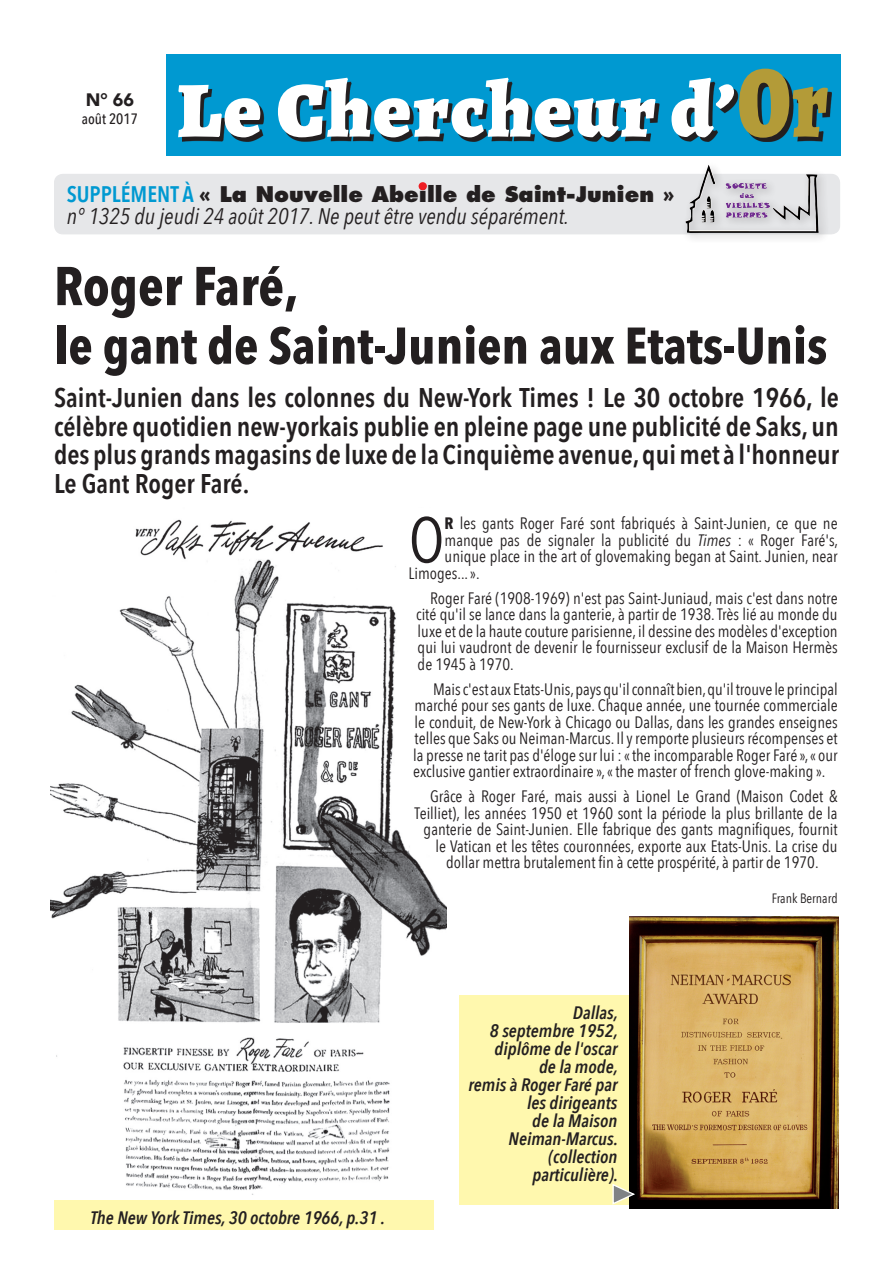
<style>
.page{position:relative;width:893px;height:1263px;background:#fff}
.page>*{position:absolute;margin:0;border:0;box-sizing:border-box;transform-origin:0 0}
.t1{font:900 79.2px "Alegreya";letter-spacing:.02em;color:#fff}
.t2{font:63.15px "Avenir Next Condensed";color:#231f20}
.t3{font:700 54px "Avenir Next Condensed";color:#231f20}
.t4{font:700 51px "Avenir Next Condensed";color:#231f20}
.t5{font:600 27px/28.5px "Avenir Next Condensed";color:#231f20;text-align:justify}
.t6{font:italic 22.5px "Avenir Next Condensed";color:#231f20}
.t7{font:800 21px "Futura";color:#231f20}
.t8{font:italic 600 18px/18px "Avenir Next Condensed";color:#231f20;text-align:right}
.t9{font:900 18px "Avenir";color:#231f20}
.t10{font:16.5px/16.5px "Avenir Next Condensed";color:#231f20;text-align:justify}
.t11{font:500 15px "Avenir Next Condensed";color:#231f20}
.t12{font:13.5px "Avenir Next Condensed";color:#231f20}
.s1{font-size:102.9px;color:#b39b38}
.s2{font-family:"Avenir Next Condensed";font-weight:600;font-size:22.5px;color:#0099d1}
.s3{font-weight:700}
.s4{font-style:italic}
</style>
<div class="page">
<div style="left:166px;top:54px;width:674px;height:102px;background:#0099d1"></div>
<svg style="left:182px;top:73px;width:650px;height:69px"></svg>
<div style="left:55px;top:174px;width:785px;height:60px;background:#e6e7e9;border-radius:9px"></div>
<div style="left:54px;top:174px;width:786px;height:60px;border:1px solid #e6e7e9;border-radius:9px"></div>
<div style="left:681px;top:160px;width:149px;height:84px;background:#231f20;opacity:.3"></div>
<img style="left:685px;top:165px;width:134px;height:68px">
<div style="left:419px;top:182px;width:8px;height:8px;background:#ee1d23;border-radius:50%"></div>
<img style="left:51px;top:519px;width:396px;height:676px">
<div style="left:54px;top:1200px;width:380px;height:30px;background:#fff8ae"></div>
<div style="left:459px;top:995px;width:171px;height:210px;background:#fff8ae"></div>
<img style="left:629px;top:917px;width:210px;height:292px">
<svg style="left:612px;top:1182px;width:23px;height:24px"></svg>
<p class="t9" style="left:86px;top:84px;width:50px">N° 66</p>
<p class="t11" style="left:82px;top:110px;width:58px">août 2017</p>
<h1 class="t1" style="left:177px;top:56px;width:652px">Le Chercheur d’<span class="s1">Or</span></h1>
<p class="t7" style="left:67px;top:181px;width:610px"><span class="s2">SUPPLÉMENT À</span> « La Nouvelle Abeille de Saint-Junien »</p>
<h3 class="t6" style="left:67px;top:203px;width:504px">n° 1325 du jeudi 24 août 2017. Ne peut être vendu séparément.</h3>
<p class="t3" style="left:54px;top:253px;width:246px">Roger Faré,</p>
<p class="t4" style="left:54px;top:314px;width:775px">le gant de Saint-Junien aux Etats-Unis</p>
<p class="t5" style="left:54px;top:383px;width:786px">Saint-Junien dans les colonnes du New-York Times ! Le 30 octobre 1966, le célèbre quotidien new-yorkais publie en pleine page une publicité de Saks, un des plus grands magasins de luxe de la Cinquième avenue, qui met à l'honneur Le Gant Roger Faré.</p>
<p class="t2" style="left:409px;top:486px;width:37px">O</p>
<p class="t10" style="left:445px;top:514px;width:395px"><span class="s3">R</span> les gants Roger Faré sont fabriqués à Saint-Junien, ce que ne</p>
<p class="t10" style="left:445px;top:531px;width:395px">manque pas de signaler la publicité du <span class="s4">Times</span> : « Roger Faré's,</p>
<p class="t10" style="left:445px;top:547px;width:395px">unique place in the art of glovemaking began at Saint. Junien, near</p>
<p class="t10" style="left:409px;top:564px;width:72px">Limoges... ».</p>
<p class="t10" style="left:416px;top:589px;width:423px;text-indent:14px">Roger Faré (1908-1969) n'est pas Saint-Juniaud, mais c'est dans notre cité qu'il se lance dans la ganterie, à partir de 1938. Très lié au monde du luxe et de la haute couture parisienne, il dessine des modèles d'exception qui lui vaudront de devenir le fournisseur exclusif de la Maison Hermès de 1945 à 1970.</p>
<p class="t10" style="left:413px;top:680px;width:426px;text-indent:20px">Mais c'est aux Etats-Unis, pays qu'il connaît bien, qu'il trouve le principal marché pour ses gants de luxe. Chaque année, une tournée commerciale le conduit, de New-York à Chicago ou Dallas, dans les grandes enseignes telles que Saks ou Neiman-Marcus. Il y remporte plusieurs récompenses et la presse ne tarit pas d'éloge sur lui : « the incomparable Roger Faré », « our exclusive gantier extraordinaire », « the master of french glove-making ».</p>
<p class="t10" style="left:430px;top:787px;width:409px">Grâce à Roger Faré, mais aussi à Lionel Le Grand (Maison Codet &amp;</p>
<p class="t10" style="left:415px;top:804px;width:424px">Teilliet), les années 1950 et 1960 sont la période la plus brillante de la</p>
<p class="t10" style="left:424px;top:820px;width:415px">ganterie de Saint-Junien. Elle fabrique des gants magnifiques, fournit</p>
<p class="t10" style="left:436px;top:837px;width:404px">le Vatican et les têtes couronnées, exporte aux Etats-Unis. La crise du</p>
<p class="t10" style="left:446px;top:853px;width:374px">dollar mettra brutalement fin à cette prospérité, à partir de 1970.</p>
<p class="t12" style="left:772px;top:887px;width:68px">Frank Bernard</p>
<p class="t8" style="left:90px;top:1209px;width:296px">The New York Times, 30 octobre 1966, p.31 .</p>
<p class="t8" style="left:469px;top:1003px;width:151px">Dallas,<br>8 septembre 1952, diplôme de l'oscar<br>de la mode,<br>remis à Roger Faré par les dirigeants<br>de la Maison<br>Neiman-Marcus. (collection particulière).</p>
</div>
